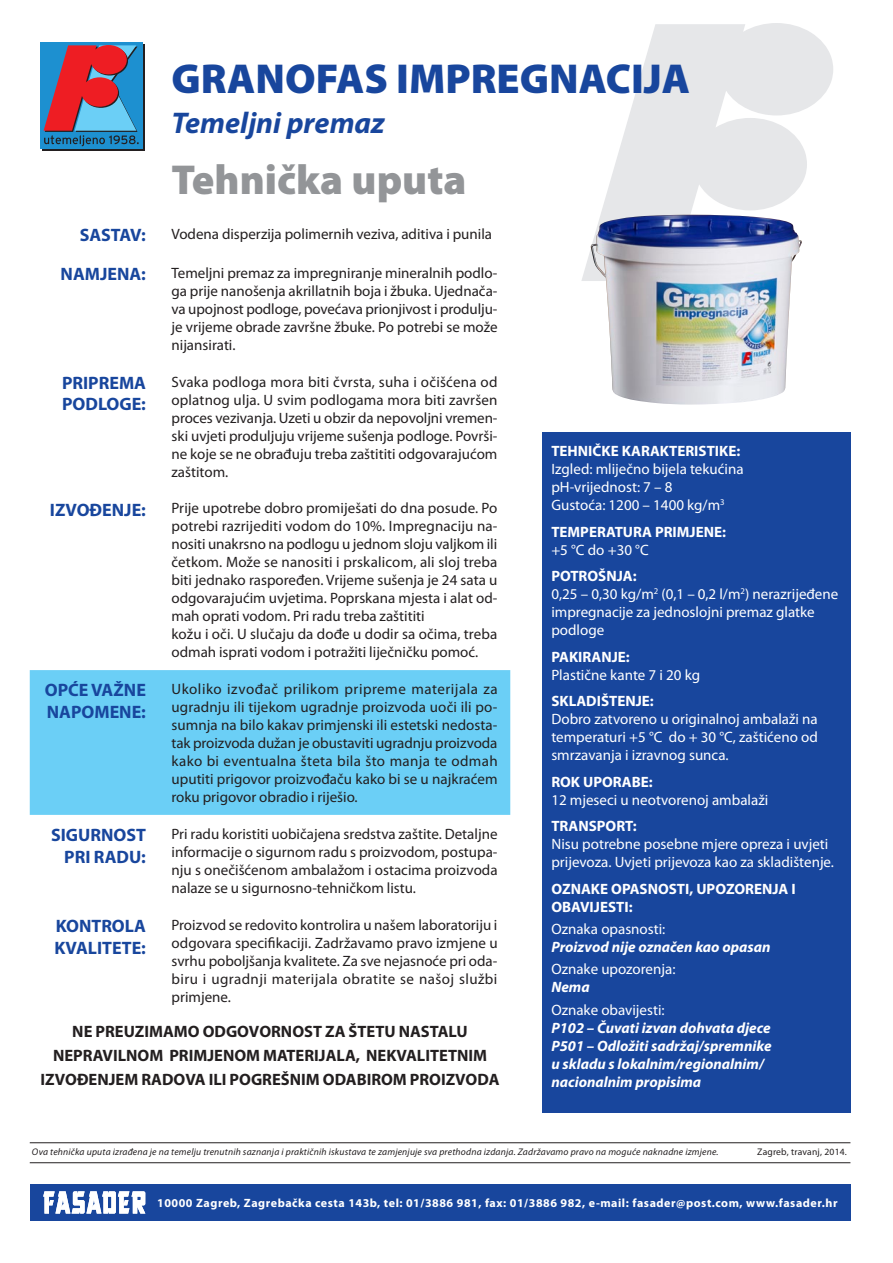
<style>
.page{position:relative;width:893px;height:1263px;background:#fff}
.page>*{position:absolute;margin:0;border:0;box-sizing:border-box;transform-origin:0 0}
.t1{font:900 42px "Myriad Pro";color:#18469d}
.t2{font:900 42px "Myriad Pro";color:#939598}
.t3{font:italic 700 30px "Myriad Pro";color:#18469d}
.t4{font:700 18px/21.6px "Myriad Pro";color:#18469d}
.t5{font:700 16.5px/24px "Myriad Pro";color:#231f20;text-align:center}
.t6{font:15px/18px "Myriad Pro";color:#231f20;text-align:justify}
.t7{font:15px/18px "Myriad Pro";color:#fff}
.t8{font:italic 700 15px/18px "Myriad Pro";color:#fff}
.t9{font:700 15px/18px "Myriad Pro";color:#fff}
.t10{font:700 12px "Myriad Pro";letter-spacing:.045em;color:#fff}
.t11{font:italic 9.6px "Myriad Pro";letter-spacing:.02em;color:#231f20}
.t12{font:9.6px "Myriad Pro";letter-spacing:.02em;color:#231f20}
.s1{font-weight:700}
</style>
<div class="page">
<svg style="left:581px;top:23px;width:252px;height:258px;fill:#e6e7e9"></svg>
<div style="left:542px;top:432px;width:308px;height:681px;background:#18469d"></div>
<div style="left:30px;top:670px;width:480px;height:145px;background:#6bcff6"></div>
<svg style="left:42px;top:45px;width:102px;height:106px"></svg>
<div style="left:40px;top:43px;width:102px;height:106px;background:#1d90d0"></div>
<svg style="left:44px;top:45px;width:95px;height:101px"></svg>
<img style="left:590px;top:215px;width:212px;height:189px">
<hr style="left:30px;top:1142px;width:820px;height:1px;background:#231f20">
<hr style="left:30px;top:1162px;width:820px;height:1px;background:#231f20">
<div style="left:30px;top:1184px;width:820px;height:36px;background:#18469d"></div>
<svg style="left:43px;top:1191px;width:102px;height:22px"></svg>
<h1 class="t1" style="left:171px;top:50px;width:520px">GRANOFAS IMPREGNACIJA</h1>
<h2 class="t3" style="left:171px;top:103px;width:215px">Temeljni premaz</h2>
<h1 class="t2" style="left:171px;top:151px;width:297px">Tehnička uputa</h1>
<p class="t4" style="left:80px;top:224px;width:68px">SASTAV:</p>
<p class="t6" style="left:171px;top:224px;width:322px">Vodena disperzija polimernih veziva, aditiva i punila</p>
<p class="t4" style="left:61px;top:263px;width:87px">NAMJENA:</p>
<p class="t6" style="left:171px;top:263px;width:328px">Temeljni premaz za impregniranje mineralnih podlo&shy;ga prije nanošenja akrillatnih boja i žbuka. Ujednača&shy;va upojnost podloge, povećava prionjivost i produlju&shy;je vrijeme obrade završne žbuke. Po potrebi se može nijansirati.</p>
<p class="t4" style="left:62px;top:371px;width:85px">PRIPREMA<br>PODLOGE:</p>
<p class="t6" style="left:171px;top:372px;width:328px">Svaka podloga mora biti čvrsta, suha i očišćena od oplatnog ulja. U svim podlogama mora biti završen proces vezivanja. Uzeti u obzir da nepovoljni vremen&shy;ski uvjeti produljuju vrijeme sušenja podloge. Površi&shy;ne koje se ne obrađuju treba zaštititi odgovarajućom zaštitom.</p>
<p class="t4" style="left:50px;top:498px;width:98px">IZVOĐENJE:</p>
<p class="t6" style="left:171px;top:499px;width:327px;text-align:left">Prije upotrebe dobro promiješati do dna posude. Po potrebi razrijediti vodom do 10%. Impregnaciju na&shy;nositi unakrsno na podlogu u jednom sloju valjkom ili četkom. Može se nanositi i prskalicom, ali sloj treba biti jednako raspoređen. Vrijeme sušenja je 24 sata u odgovarajućim uvjetima. Poprskana mjesta i alat od&shy;mah oprati vodom. Pri radu treba zaštititi<br>kožu i oči. U slučaju da dođe u dodir sa očima, treba odmah isprati vodom i potražiti liječničku pomoć.</p>
<p class="t4" style="left:45px;top:679px;width:103px">OPĆE VAŽNE<br>NAPOMENE:</p>
<p class="t6" style="left:171px;top:680px;width:328px">Ukoliko izvođač prilikom pripreme materijala za ugradnju ili tijekom ugradnje proizvoda uoči ili po&shy;sumnja na bilo kakav primjenski ili estetski nedosta&shy;tak proizvoda dužan je obustaviti ugradnju proizvoda kako bi eventualna šteta bila što manja te odmah uputiti prigovor proizvođaču kako bi se u najkraćem roku prigovor obradio i riješio.</p>
<p class="t4" style="left:51px;top:824px;width:96px;text-align:right">SIGURNOST<br>PRI RADU:</p>
<p class="t6" style="left:171px;top:825px;width:328px">Pri radu koristiti uobičajena sredstva zaštite. Detaljne informacije o sigurnom radu s proizvodom, postupa&shy;nju s onečišćenom ambalažom i ostacima proizvoda nalaze se u sigurnosno-tehničkom listu.</p>
<p class="t4" style="left:55px;top:914px;width:93px">KONTROLA<br>KVALITETE:</p>
<p class="t6" style="left:171px;top:915px;width:328px">Proizvod se redovito kontrolira u našem laboratoriju i odgovara specifikaciji. Zadržavamo pravo izmjene u svrhu poboljšanja kvalitete. Za sve nejasnoće pri oda&shy;biru i ugradnji materijala obratite se našoj službi primjene.</p>
<p class="t5" style="left:41px;top:1019px;width:460px">NE PREUZIMAMO ODGOVORNOST ZA ŠTETU NASTALU<br>NEPRAVILNOM PRIMJENOM MATERIJALA, NEKVALITETNIM<br>IZVOĐENJEM RADOVA ILI POGREŠNIM ODABIROM PROIZVODA</p>
<p class="t9" style="left:551px;top:442px;width:190px">TEHNIČKE KARAKTERISTIKE:</p>
<p class="t7" style="left:551px;top:460px;width:194px">Izgled: mliječno bijela tekućina pH-vrijednost: 7 – 8<br>Gustoća: 1200 – 1400 kg/m<sup>3</sup></p>
<p class="t9" style="left:551px;top:522px;width:176px">TEMPERATURA PRIMJENE:</p>
<p class="t7" style="left:551px;top:541px;width:99px">+5 °C do +30 °C</p>
<p class="t7" style="left:551px;top:567px;width:288px"><span class="s1">POTROŠNJA:<br></span>0,25 – 0,30 kg/m<sup>2</sup> (0,1 – 0,2 l/m<sup>2</sup>) nerazrijeđene impregnacije za jednoslojni premaz glatke podloge</p>
<p class="t9" style="left:551px;top:647px;width:80px">PAKIRANJE:</p>
<p class="t7" style="left:551px;top:666px;width:150px">Plastične kante 7 i 20 kg</p>
<p class="t9" style="left:551px;top:692px;width:104px">SKLADIŠTENJE:</p>
<p class="t7" style="left:551px;top:710px;width:268px;text-align:justify">Dobro zatvoreno u originalnoj ambalaži na temperaturi +5 °C do + 30 °C, zaštićeno od smrzavanja i izravnog sunca.</p>
<p class="t9" style="left:551px;top:772px;width:103px">ROK UPORABE:</p>
<p class="t7" style="left:551px;top:791px;width:218px">12 mjeseci u neotvorenoj ambalaži</p>
<p class="t9" style="left:551px;top:817px;width:87px">TRANSPORT:</p>
<p class="t7" style="left:551px;top:835px;width:284px">Nisu potrebne posebne mjere opreza i uvjeti prijevoza. Uvjeti prijevoza kao za skladištenje.</p>
<p class="t9" style="left:551px;top:879px;width:246px">OZNAKE OPASNOSTI, UPOZORENJA I<br>OBAVIJESTI:</p>
<p class="t7" style="left:551px;top:920px;width:115px">Oznaka opasnosti:</p>
<p class="t8" style="left:551px;top:938px;width:221px">Proizvod nije označen kao opasan</p>
<p class="t7" style="left:551px;top:960px;width:126px">Oznake upozorenja:</p>
<p class="t8" style="left:551px;top:978px;width:40px">Nema</p>
<p class="t7" style="left:551px;top:1000px;width:115px">Oznake obavijesti:</p>
<p class="t8" style="left:551px;top:1018px;width:222px">P102 – Čuvati izvan dohvata djece<br>P501 – Odložiti sadržaj/spremnike u skladu s lokalnim/regionalnim/ nacionalnim propisima</p>
<p class="t11" style="left:32px;top:1146px;width:688px">Ova tehnička uputa izrađena je na temelju trenutnih saznanja i praktičnih iskustava te zamjenjuje sva prethodna izdanja. Zadržavamo pravo na moguće naknadne izmjene.</p>
<p class="t12" style="left:757px;top:1146px;width:91px">Zagreb, travanj, 2014.</p>
<p class="t10" style="left:157px;top:1195px;width:682px">10000 Zagreb, Zagrebačka cesta 143b, tel: 01/3886 981, fax: 01/3886 982, e-mail: fasader@post.com, www.fasader.hr</p>
</div>
